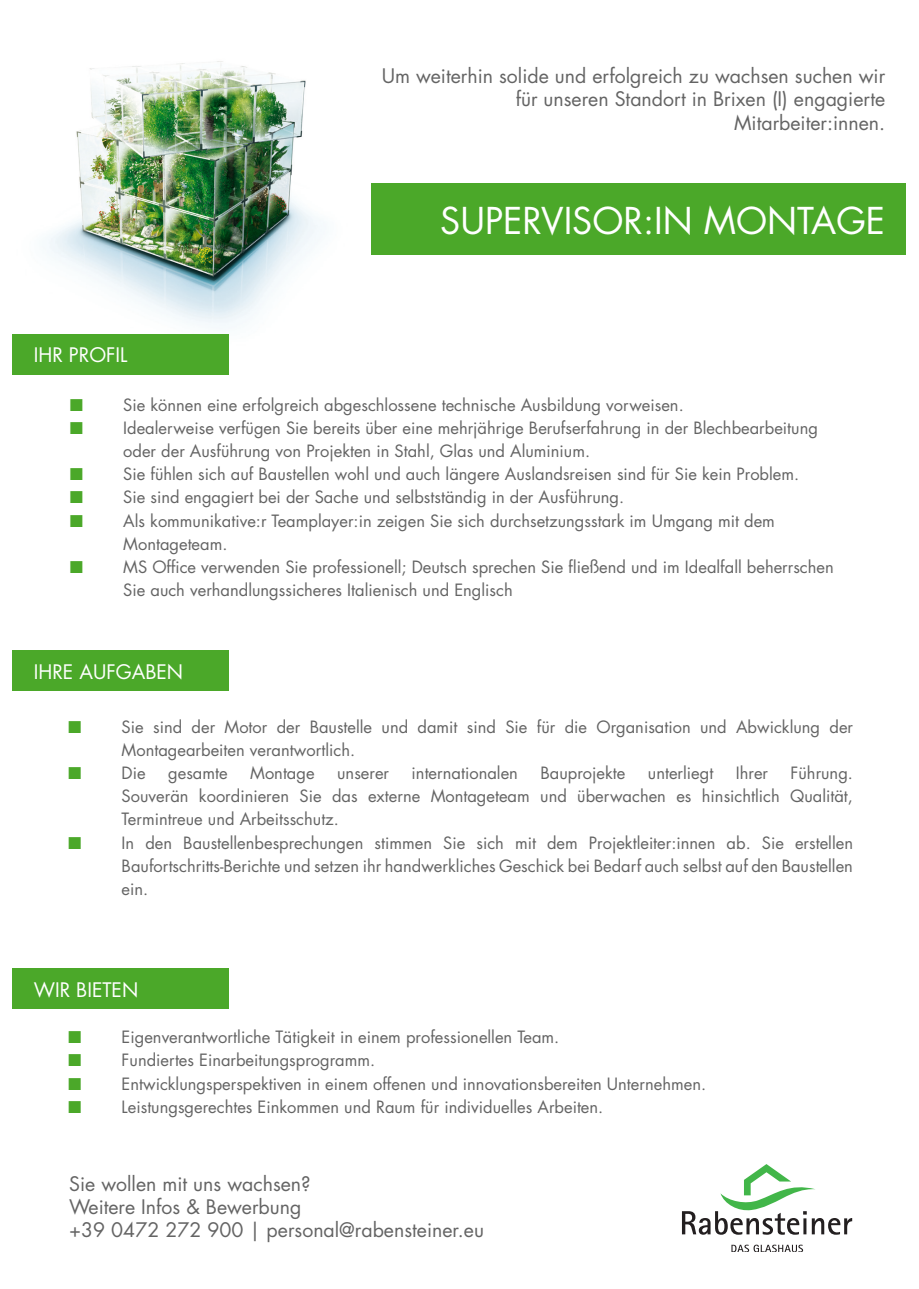
<style>
.page{position:relative;width:919px;height:1289px;background:#fff}
.page>*{position:absolute;margin:0;border:0;box-sizing:border-box;transform-origin:0 0}
.t1{font:36px "Futura Std";color:#fff}
.t2{font:19.5px/23.4px "Futura Std";color:#646464;text-align:right}
.t3{font:19.5px "Futura Std";color:#fff}
.t4{font:16.5px/23.1px "Futura Std";color:#646464}
</style>
<div class="page">
<img style="left:48px;top:61px;width:274px;height:265px">
<div style="left:13px;top:334px;width:216px;height:40px;background:#4ba829"></div>
<div style="left:13px;top:650px;width:216px;height:41px;background:#4ba829"></div>
<div style="left:13px;top:968px;width:216px;height:40px;background:#4ba829"></div>
<div style="left:371px;top:183px;width:535px;height:72px;background:#4ba829"></div>
<svg style="left:682px;top:1164px;width:170px;height:70px"></svg>
<svg style="left:731px;top:1244px;width:72px;height:7px"></svg>
<p class="t2" style="left:381px;top:64px;width:505px">Um weiterhin solide und erfolgreich zu wachsen suchen wir für unseren Standort in Brixen (I) engagierte<br>Mitarbeiter:innen.</p>
<p class="t3" style="left:34px;top:342px;width:95px">IHR PROFIL</p>
<h1 class="t1" style="left:440px;top:198px;width:446px">SUPERVISOR:IN MONTAGE</h1>
<p class="t4" style="left:123px;top:393px;width:712px">Sie können eine erfolgreich abgeschlossene technische Ausbildung vorweisen.<br>Idealerweise verfügen Sie bereits über eine mehrjährige Berufserfahrung in der Blechbearbeitung oder der Ausführung von Projekten in Stahl, Glas und Aluminium.<br>Sie fühlen sich auf Baustellen wohl und auch längere Auslandsreisen sind für Sie kein Problem.<br>Sie sind engagiert bei der Sache und selbstständig in der Ausführung.<br>Als kommunikative:r Teamplayer:in zeigen Sie sich durchsetzungsstark im Umgang mit dem Montageteam.<br>MS Office verwenden Sie professionell; Deutsch sprechen Sie fließend und im Idealfall beherrschen Sie auch verhandlungssicheres Italienisch und Englisch</p>
<p class="t3" style="left:34px;top:659px;width:151px">IHRE AUFGABEN</p>
<p class="t4" style="left:122px;top:715px;width:732px">Sie sind der Motor der Baustelle und damit sind Sie für die Organisation und Abwicklung der<br>Montagearbeiten verantwortlich.<br>Die</p>
<p class="t4" style="left:122px;top:761px;width:732px;text-indent:669px">Führung.<br>Souverän koordinieren Sie das externe Montageteam und überwachen es hinsichtlich Qualität, Termintreue und Arbeitsschutz.<br>In den Baustellenbesprechungen stimmen Sie sich mit dem Projektleiter:innen ab. Sie erstellen Baufortschritts-Berichte und setzen ihr handwerkliches Geschick bei Bedarf auch selbst auf den Baustellen ein.</p>
<p class="t4" style="left:168px;top:761px;width:61px">gesamte</p>
<p class="t4" style="left:250px;top:761px;width:66px">Montage</p>
<p class="t4" style="left:337px;top:761px;width:53px">unserer</p>
<p class="t4" style="left:411px;top:761px;width:108px">internationalen</p>
<p class="t4" style="left:540px;top:761px;width:86px">Bauprojekte</p>
<p class="t4" style="left:647px;top:761px;width:67px">unterliegt</p>
<p class="t4" style="left:735px;top:761px;width:34px">Ihrer</p>
<p class="t3" style="left:34px;top:976px;width:106px">WIR BIETEN</p>
<p class="t4" style="left:122px;top:1025px;width:586px">Eigenverantwortliche Tätigkeit in einem professionellen Team.<br>Fundiertes Einarbeitungsprogramm.<br>Entwicklungsperspektiven in einem offenen und innovationsbereiten Unternehmen.<br>Leistungsgerechtes Einkommen und Raum für individuelles Arbeiten.</p>
<p class="t2" style="left:69px;top:1171px;width:416px;text-align:left">Sie wollen mit uns wachsen?<br>Weitere Infos &amp; Bewerbung<br>+39 0472 272 900 | personal@rabensteiner.eu</p>
</div>
